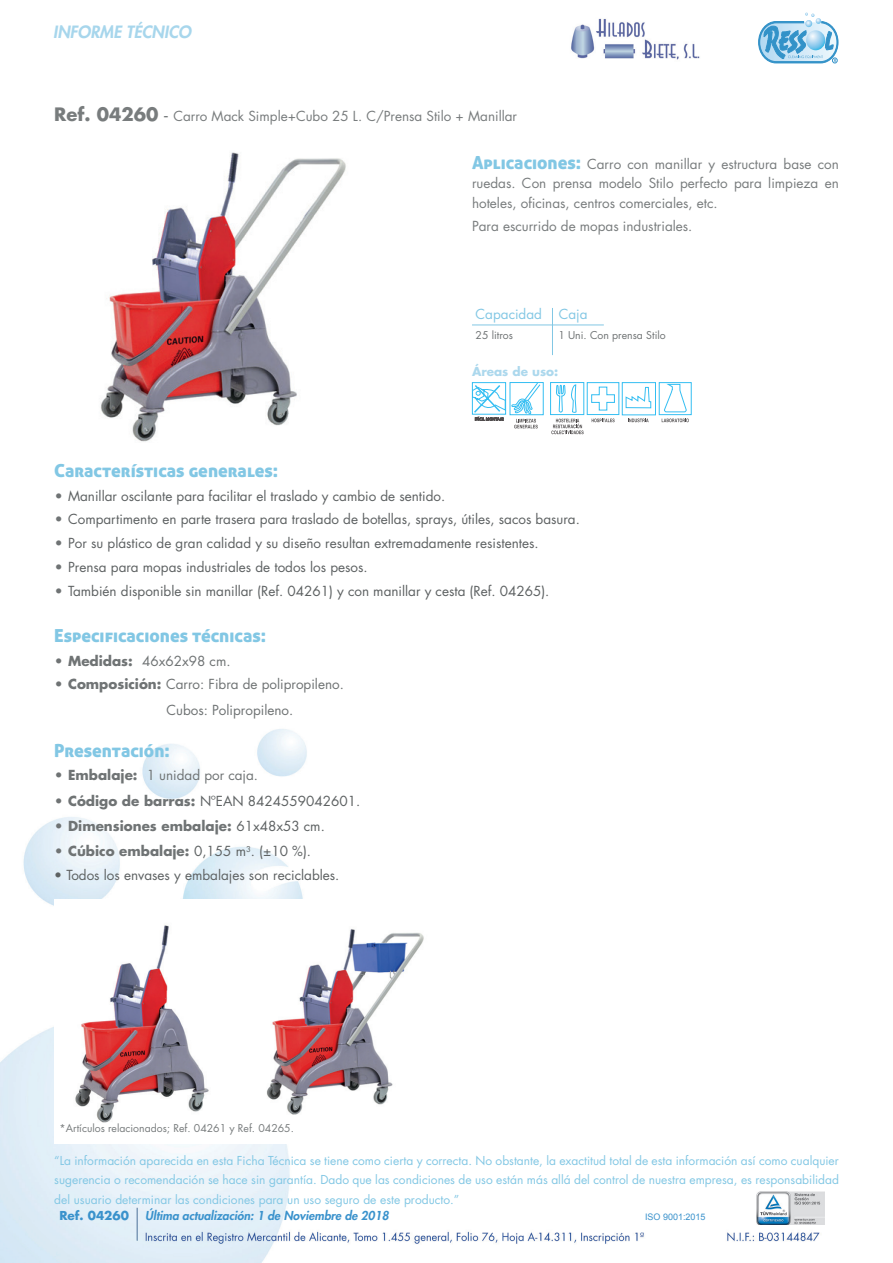
<style>
.page{position:relative;width:893px;height:1263px;background:#fff}
.page>*{position:absolute;margin:0;border:0;box-sizing:border-box;transform-origin:0 0}
.t1{font:18px "Aller Display";color:#82c7e4}
.t2{font:italic 800 16.5px "Futura Std";color:#a7d6ec}
.t3{font:13.5px "Futura Std";color:#5d6162}
.t4{font:13.5px/19.5px "Futura Std";color:#787c7d;text-align:justify}
.t5{font:13.5px/25.2px "Futura Std";color:#6f7374}
.t6{font:700 13.5px "Futura Std";color:#6f7374}
.t7{font:13.5px "Futura Std";color:#82c7e4}
.t8{font:12px/19.5px "Futura Std";color:#82c7e4;text-align:justify}
.t9{font:italic 800 12px "Futura Std";color:#3a92cc}
.t10{font:700 12px "Futura Std";color:#acd8ed}
.t11{font:700 12px "Futura Std";color:#3a92cc}
.t12{font:10.5px "Futura Std";color:#787c7d}
.t13{font:10.5px "Futura Std";color:#6f7374}
.t14{font:9px "Arial";color:#3a92cc}
.s1{font-weight:700;font-size:18px}
.s2{font-size:18px}
.s3{font-family:"Aller Display";font-size:18px;color:#82c7e4}
.s4{font-weight:700;color:#6f7374}
.s5{font-weight:700}
.s6{font-weight:400;color:#5d6162}
</style>
<div class="page">
<img style="left:0;top:729px;width:825px;height:534px">
<img style="left:757px;top:1191px;width:68px;height:33px">
<hr style="left:137px;top:1208px;width:1px;height:32px;background:#4b6f97">
<svg style="left:758px;top:12px;width:81px;height:52px"></svg>
<img style="left:571px;top:18px;width:129px;height:42px">
<hr style="left:552px;top:308px;width:1px;height:47px;background:#82c7e4">
<hr style="left:472px;top:325px;width:132px;height:1px;background:#82c7e4">
<svg style="left:510px;top:382px;width:34px;height:33px"></svg>
<svg style="left:551px;top:419px;width:33px;height:15px"></svg>
<svg style="left:556px;top:384px;width:21px;height:29px"></svg>
<svg style="left:621px;top:382px;width:35px;height:40px"></svg>
<img style="left:100px;top:152px;width:246px;height:290px">
<svg style="left:472px;top:382px;width:69px;height:46px"></svg>
<svg style="left:592px;top:418px;width:23px;height:4px"></svg>
<svg style="left:591px;top:386px;width:24px;height:25px"></svg>
<svg style="left:659px;top:382px;width:33px;height:33px"></svg>
<svg style="left:662px;top:384px;width:27px;height:38px"></svg>
<img style="left:54px;top:899px;width:190px;height:244px">
<img style="left:244px;top:899px;width:195px;height:244px">
<p class="t2" style="left:53px;top:22px;width:140px">INFORME TÉCNICO</p>
<p class="t4" style="left:54px;top:107px;width:464px"><span class="s1">Ref. 04260</span> <span class="s2">-</span> Carro Mack Simple+Cubo 25 L. C/Prensa Stilo + Manillar</p>
<p class="t4" style="left:472px;top:154px;width:368px"><span class="s3">Aplicaciones:</span> Carro con manillar y estructura base con ruedas. Con prensa modelo Stilo perfecto para limpieza en hoteles, oficinas, centros comerciales, etc.</p>
<p class="t4" style="left:472px;top:217px;width:222px">Para escurrido de mopas industriales.</p>
<p class="t7" style="left:476px;top:305px;width:113px">Capacidad Caja</p>
<p class="t13" style="left:476px;top:328px;width:39px">25 litros</p>
<p class="t13" style="left:558px;top:328px;width:109px">1 Uni. Con prensa Stilo</p>
<p class="t10" style="left:472px;top:364px;width:88px">Áreas de uso:</p>
<h1 class="t1" style="left:54px;top:459px;width:225px">Características generales:</h1>
<p class="t3" style="left:54px;top:487px;width:393px"><span class="s4">•</span> Manillar oscilante para facilitar el traslado y cambio de sentido.</p>
<p class="t3" style="left:54px;top:511px;width:527px"><span class="s4">•</span> Compartimento en parte trasera para traslado de botellas, sprays, útiles, sacos basura.</p>
<p class="t3" style="left:54px;top:534px;width:486px"><span class="s4">•</span> Por su plástico de gran calidad y su diseño resultan extremadamente resistentes.</p>
<p class="t3" style="left:54px;top:558px;width:315px"><span class="s4">•</span> Prensa para mopas industriales de todos los pesos.</p>
<p class="t3" style="left:54px;top:582px;width:497px"><span class="s4">•</span> También disponible sin manillar (Ref. 04261) y con manillar y cesta (Ref. 04265).</p>
<h1 class="t1" style="left:54px;top:624px;width:213px">Especificaciones técnicas:</h1>
<p class="t5" style="left:54px;top:648px;width:178px"><span class="s5">• Medidas:</span> 46x62x98 cm.</p>
<p class="t5" style="left:166px;top:672px;width:179px;text-indent:-112px"><span class="s5">• Composición:</span> Carro: Fibra de polipropileno.<br>Cubos: Polipropileno.</p>
<h1 class="t1" style="left:54px;top:739px;width:117px">Presentación:</h1>
<p class="t5" style="left:54px;top:763px;width:205px"><span class="s5">• Embalaje:</span> 1 unidad por caja.</p>
<p class="t3" style="left:54px;top:792px;width:307px"><span class="s4">• Código de barras:</span> NºEAN 8424559042601.</p>
<p class="t6" style="left:54px;top:817px;width:272px">• Dimensiones embalaje: <span class="s6">61x48x53 cm.</span></p>
<p class="t6" style="left:54px;top:842px;width:258px">• Cúbico embalaje: <span class="s6">0,155 m</span><sup>3</sup><span class="s6">. (±10 %).</span></p>
<p class="t3" style="left:54px;top:866px;width:287px">• Todos los envases y embalajes son reciclables.</p>
<p class="t12" style="left:60px;top:1122px;width:236px">*Artículos relacionados; Ref. 04261 y Ref. 04265.</p>
<p class="t8" style="left:54px;top:1151px;width:786px">“La información aparecida en esta Ficha Técnica se tiene como cierta y correcta. No obstante, la exactitud total de esta información así como cualquier sugerencia o recomendación se hace sin garantía. Dado que las condiciones de uso están más allá del control de nuestra empresa, es responsabilidad del usuario determinar las condiciones para un uso seguro de este producto.”</p>
<p class="t11" style="left:59px;top:1207px;width:71px">Ref. 04260</p>
<p class="t9" style="left:145px;top:1208px;width:245px">Última actualización: 1 de Noviembre de 2018</p>
<p class="t14" style="left:645px;top:1211px;width:62px">ISO 9001:2015</p>
</div>
